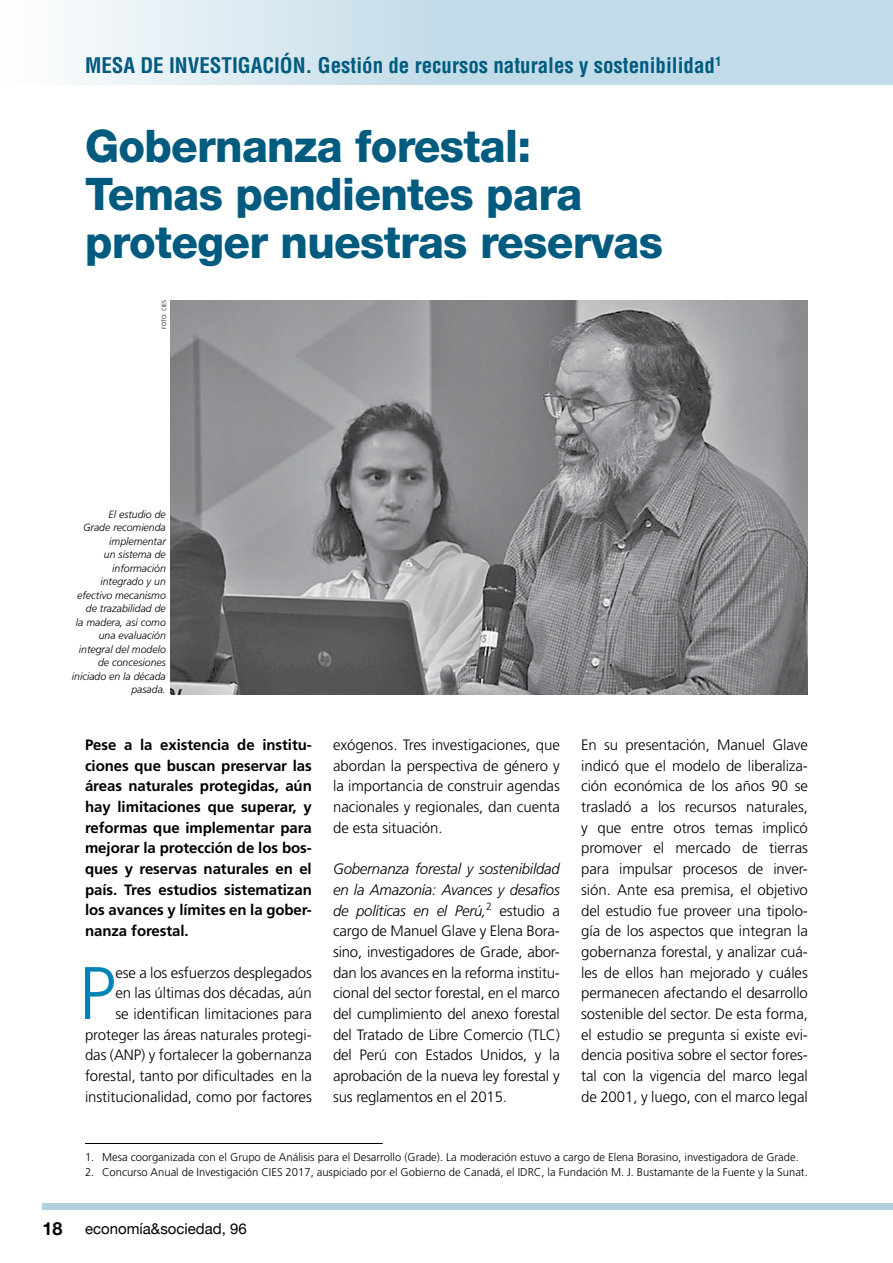
<style>
.page{position:relative;width:893px;height:1263px;background:#fff}
.page>*{position:absolute;margin:0;border:0;box-sizing:border-box;transform-origin:0 0}
.t1{font:300 74.25px "Frutiger";color:#0084b6}
.t2{font:800 45px/48px "Helvetica Neue";letter-spacing:-.015em;color:#005b7f}
.t3{font:700 condensed 21px "Helvetica LT Std";color:#005b7f}
.t4{font:700 18px "Helvetica Neue";color:#000}
.t5{font:300 15px/20.7px "Frutiger";letter-spacing:-.005em;color:#000;text-align:justify}
.t6{font:700 15px/20.7px "Frutiger";letter-spacing:-.005em;color:#000;text-align:justify}
.t7{font:15px "Helvetica Neue";color:#000}
.t8{font:300 11.25px "Frutiger";color:#000}
.t9{font:italic 300 10.5px/13.5px "Frutiger";color:#000;text-align:right}
.t10{font:300 6px "Frutiger";color:#000}
.s1{font-style:italic}
</style>
<div class="page">
<div style="left:43px;top:1203px;width:850px;height:7px;background:#b1d1e1"></div>
<svg style="left:73px;top:0;width:820px;height:85px;background:#cde1ec"></svg>
<hr style="left:85px;top:1143px;width:298px;height:1px;background:#000">
<img style="left:170px;top:300px;width:638px;height:394px">
<h3 class="t3" style="left:85px;top:52px;width:638px">MESA DE INVESTIGACIÓN. Gestión de recursos naturales y sostenibilidad<sup>1</sup></h3>
<h2 class="t2" style="left:85px;top:122px;width:579px">Gobernanza forestal:<br>Temas pendientes para proteger nuestras reservas</h2>
<p class="t10" style="left:161px;top:329px;width:30px;rotate:-90deg">FOTO: CIES</p>
<p class="t9" style="left:72px;top:507px;width:95px">El estudio de<br>Grade recomienda implementar<br>un sistema de información integrado y un efectivo mecanismo de trazabilidad de<br>la madera, así como una evaluación integral del modelo de concesiones iniciado en la década pasada.</p>
<p class="t6" style="left:85px;top:734px;width:228px">Pese a la existencia de institu&shy;ciones que buscan preservar las áreas naturales protegidas, aún hay limitaciones que superar, y reformas que implementar para mejorar la protección de los bos&shy;ques y reservas naturales en el país. Tres estudios sistematizan los avances y límites en la gober&shy;nanza forestal.</p>
<h1 class="t1" style="left:79px;top:951px;width:39px">P</h1>
<p class="t5" style="left:85px;top:962px;width:228px;text-align:right">ese a los esfuerzos desplegados<br>en las últimas dos décadas, aún<br>se identifican limitaciones para proteger las áreas naturales protegi&shy;das (ANP) y fortalecer la gobernanza forestal, tanto por dificultades en la institucionalidad, como por factores</p>
<p class="t5" style="left:333px;top:734px;width:228px">exógenos. Tres investigaciones, que abordan la perspectiva de género y la importancia de construir agendas nacionales y regionales, dan cuenta de esta situación.</p>
<p class="t5" style="left:333px;top:858px;width:228px"><span class="s1">Gobernanza forestal y sostenibildad en la Amazonía: Avances y desafíos de políticas en el Perú,</span><sup>2</sup> estudio a cargo de Manuel Glave y Elena Bora&shy;sino, investigadores de Grade, abor&shy;dan los avances en la reforma institu&shy;cional del sector forestal, en el marco del cumplimiento del anexo forestal del Tratado de Libre Comercio (TLC) del Perú con Estados Unidos, y la aprobación de la nueva ley forestal y sus reglamentos en el 2015.</p>
<p class="t5" style="left:581px;top:734px;width:228px">En su presentación, Manuel Glave indicó que el modelo de liberaliza&shy;ción económica de los años 90 se trasladó a los recursos naturales, y que entre otros temas implicó promover el mercado de tierras para impulsar procesos de inver&shy;sión. Ante esa premisa, el objetivo del estudio fue proveer una tipolo&shy;gía de los aspectos que integran la gobernanza forestal, y analizar cuá&shy;les de ellos han mejorado y cuáles permanecen afectando el desarrollo sostenible del sector. De esta forma, el estudio se pregunta si existe evi&shy;dencia positiva sobre el sector fores&shy;tal con la vigencia del marco legal de 2001, y luego, con el marco legal</p>
<p class="t8" style="left:85px;top:1150px;width:715px">1. Mesa coorganizada con el Grupo de Análisis para el Desarrollo (Grade). La moderación estuvo a cargo de Elena Borasino, investigadora de Grade.</p>
<p class="t8" style="left:85px;top:1165px;width:724px">2. Concurso Anual de Investigación CIES 2017, auspiciado por el Gobierno de Canadá, el IDRC, la Fundación M. J. Bustamante de la Fuente y la Sunat.</p>
<p class="t4" style="left:43px;top:1217px;width:22px">18</p>
<p class="t7" style="left:85px;top:1220px;width:163px">economía&amp;sociedad, 96</p>
</div>
